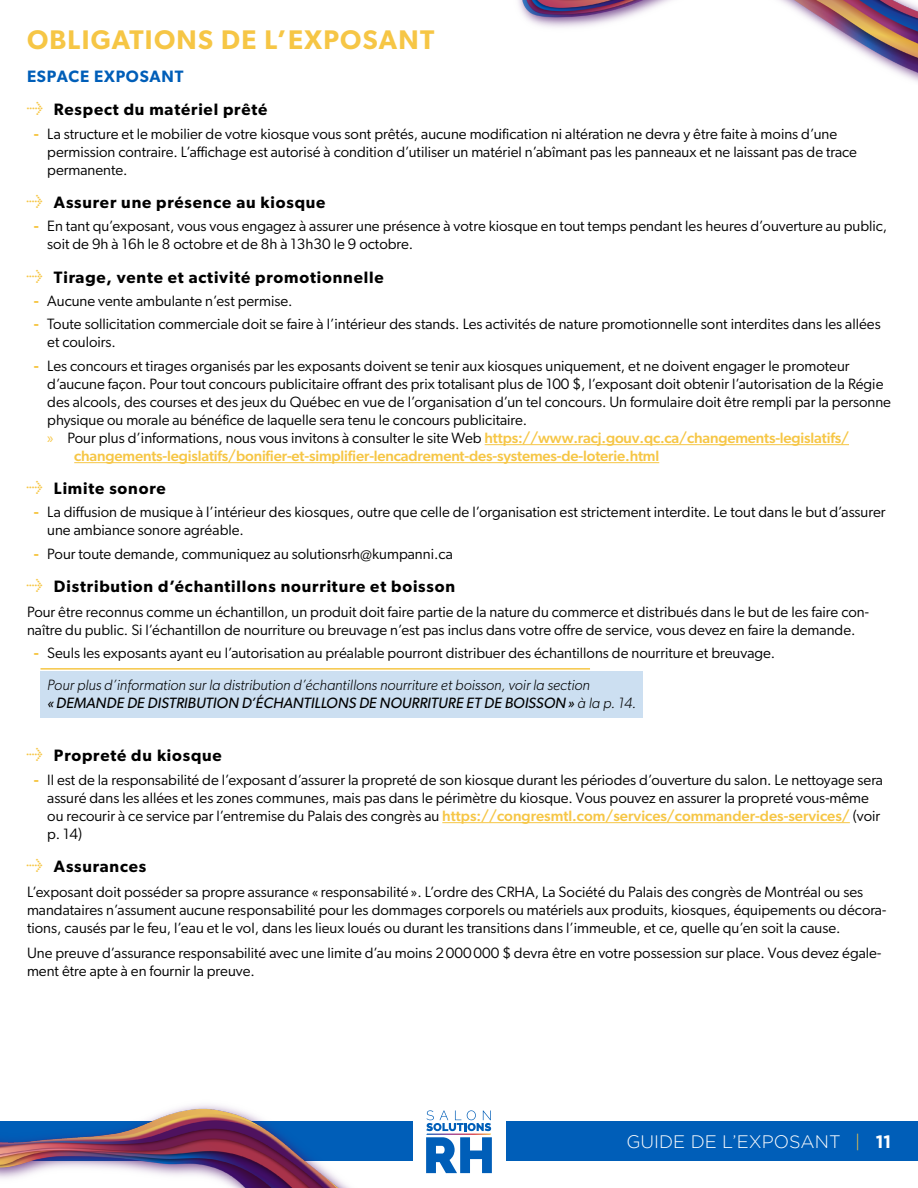
<style>
.page{position:relative;width:918px;height:1188px;background:#fff}
.page>*{position:absolute;margin:0;border:0;box-sizing:border-box;transform-origin:0 0}
.t1{font:600 27px "Gibson";letter-spacing:.05em;color:#f6c645}
.t2{font:300 18px "Gotham";color:#fff}
.t3{font:600 16.5px "Gibson";letter-spacing:.05em;color:#000}
.t4{font:600 16.5px "Gibson";letter-spacing:.05em;color:#005eb8}
.t5{font:15px/18px "Gibson";color:#000}
.t6{font:500 15px "Gibson";letter-spacing:-.01em;color:#f6c645}
.t7{font:italic 15px "Gibson";color:#000}
.s1{font-weight:400;color:#f6c645}
.s2{font-weight:600;color:#f6c645}
.s3{font-family:"Myriad Pro";color:#f6c645}
.s4{font-weight:500;color:#f6c645}
.s5{font-weight:300;font-style:italic}
.s6{font-weight:300}
.s7{color:#f6c645}
.s8{font-weight:700}
</style>
<div class="page">
<div style="left:0;top:1121px;width:918px;height:40px;background:#005eb8"></div>
<img style="left:0;top:1105px;width:350px;height:83px">
<img style="left:518px;top:0;width:400px;height:82px">
<div style="left:413px;top:1095px;width:92px;height:93px;background:#fff"></div>
<svg style="left:426px;top:1110px;width:66px;height:63px"></svg>
<hr style="left:485px;top:444px;width:364px;height:1px;background:#f6c645">
<hr style="left:74px;top:462px;width:585px;height:1px;background:#f6c645">
<div style="left:40px;top:671px;width:603px;height:47px;background:#ccdff1"></div>
<hr style="left:40px;top:668px;width:550px;height:2px;background:#f6c645">
<hr style="left:442px;top:822px;width:408px;height:1px;background:#f6c645">
<h1 class="t1" style="left:27px;top:23px;width:409px">OBLIGATIONS DE L’EXPOSANT</h1>
<p class="t4" style="left:27px;top:66px;width:158px">ESPACE EXPOSANT</p>
<p class="t3" style="left:27px;top:100px;width:242px"><span class="s1">→</span> Respect du matériel prêté</p>
<p class="t5" style="left:47px;top:124px;width:811px;text-indent:-14px"><span class="s2">-</span> La structure et le mobilier de votre kiosque vous sont prêtés, aucune modification ni altération ne devra y être faite à moins d’une permission contraire. L’affichage est autorisé à condition d’utiliser un matériel n’abîmant pas les panneaux et ne laissant pas de trace permanente.</p>
<p class="t3" style="left:27px;top:192px;width:300px"><span class="s1">→</span> Assurer une présence au kiosque</p>
<p class="t5" style="left:47px;top:217px;width:842px;text-indent:-14px"><span class="s2">-</span> En tant qu’exposant, vous vous engagez à assurer une présence à votre kiosque en tout temps pendant les heures d’ouverture au public, soit de 9h à 16h le 8 octobre et de 8h à 13h30 le 9 octobre.</p>
<p class="t3" style="left:27px;top:267px;width:358px"><span class="s1">→</span> Tirage, vente et activité promotionnelle</p>
<p class="t5" style="left:34px;top:292px;width:260px"><span class="s2">-</span> Aucune vente ambulante n’est permise.</p>
<p class="t5" style="left:47px;top:315px;width:835px;text-indent:-14px"><span class="s2">-</span> Toute sollicitation commerciale doit se faire à l’intérieur des stands. Les activités de nature promotionnelle sont interdites dans les allées et couloirs.</p>
<p class="t5" style="left:34px;top:356px;width:817px"><span class="s2">-</span> Les concours et tirages organisés par les exposants doivent se tenir aux kiosques uniquement, et ne doivent engager le promoteur</p>
<p class="t5" style="left:47px;top:374px;width:838px">d’aucune façon. Pour tout concours publicitaire offrant des prix totalisant plus de 100 $, l’exposant doit obtenir l’autorisation de la Régie</p>
<p class="t5" style="left:47px;top:392px;width:845px">des alcools, des courses et des jeux du Québec en vue de l’organisation d’un tel concours. Un formulaire doit être rempli par la personne</p>
<p class="t5" style="left:47px;top:410px;width:482px">physique ou morale au bénéfice de laquelle sera tenu le concours publicitaire.</p>
<p class="t5" style="left:47px;top:428px;width:803px"><span class="s3">»</span> Pour plus d’informations, nous vous invitons à consulter le site Web <span class="s4">https://www.racj.gouv.qc.ca/changements-legislatifs/</span></p>
<p class="t6" style="left:74px;top:447px;width:587px">changements-legislatifs/bonifier-et-simplifier-lencadrement-des-systemes-de-loterie.html</p>
<p class="t3" style="left:27px;top:479px;width:140px"><span class="s1">→</span> Limite sonore</p>
<p class="t5" style="left:47px;top:503px;width:840px;text-indent:-14px"><span class="s2">-</span> La diffusion de musique à l’intérieur des kiosques, outre que celle de l’organisation est strictement interdite. Le tout dans le but d’assurer une ambiance sonore agréable.</p>
<p class="t5" style="left:34px;top:545px;width:421px"><span class="s2">-</span> Pour toute demande, communiquez au solutionsrh@kumpanni.ca</p>
<p class="t3" style="left:27px;top:577px;width:430px"><span class="s1">→</span> Distribution d’échantillons nourriture et boisson</p>
<p class="t5" style="left:27px;top:603px;width:843px">Pour être reconnus comme un échantillon, un produit doit faire partie de la nature du commerce et distribués dans le but de les faire con&shy;naître du public. Si l’échantillon de nourriture ou breuvage n’est pas inclus dans votre offre de service, vous devez en faire la demande.</p>
<p class="t5" style="left:47px;top:637px;width:730px;line-height:31.5px;text-indent:-14px"><span class="s2">-</span> Seuls les exposants ayant eu l’autorisation au préalable pourront distribuer des échantillons de nourriture et breuvage.<br><span class="s5">Pour plus d’information sur la distribution d’échantillons nourriture et boisson, voir la section</span></p>
<p class="t7" style="left:47px;top:694px;width:591px">«DEMANDE DE DISTRIBUTION D’ÉCHANTILLONS DE NOURRITURE ET DE BOISSON» <span class="s6">à la p. 14.</span></p>
<p class="t3" style="left:27px;top:746px;width:196px"><span class="s1">→</span> Propreté du kiosque</p>
<p class="t5" style="left:47px;top:770px;width:837px;text-indent:-14px"><span class="s2">-</span> Il est de la responsabilité de l’exposant d’assurer la propreté de son kiosque durant les périodes d’ouverture du salon. Le nettoyage sera assuré dans les allées et les zones communes, mais pas dans le périmètre du kiosque. Vous pouvez en assurer la propreté vous-même ou recourir à ce service par l’entremise du Palais des congrès au <span class="s4">https://congresmtl.com/services/commander-des-services/</span> (voir p. 14)</p>
<p class="t3" style="left:27px;top:857px;width:121px"><span class="s1">→</span> Assurances</p>
<p class="t5" style="left:27px;top:882px;width:861px">L’exposant doit posséder sa propre assurance « responsabilité». L’ordre des CRHA, La Société du Palais des congrès de Montréal ou ses mandataires n’assument aucune responsabilité pour les dommages corporels ou matériels aux produits, kiosques, équipements ou décora&shy;tions, causés par le feu, l’eau et le vol, dans les lieux loués ou durant les transitions dans l’immeuble, et ce, quelle qu’en soit la cause.</p>
<p class="t5" style="left:27px;top:943px;width:856px">Une preuve d’assurance responsabilité avec une limite d’au moins 2000000 $ devra être en votre possession sur place. Vous devez égale&shy;ment être apte à en fournir la preuve.</p>
<p class="t2" style="left:626px;top:1130px;width:266px">GUIDE DE L’EXPOSANT <span class="s7">|</span> <span class="s8">11</span></p>
</div>
